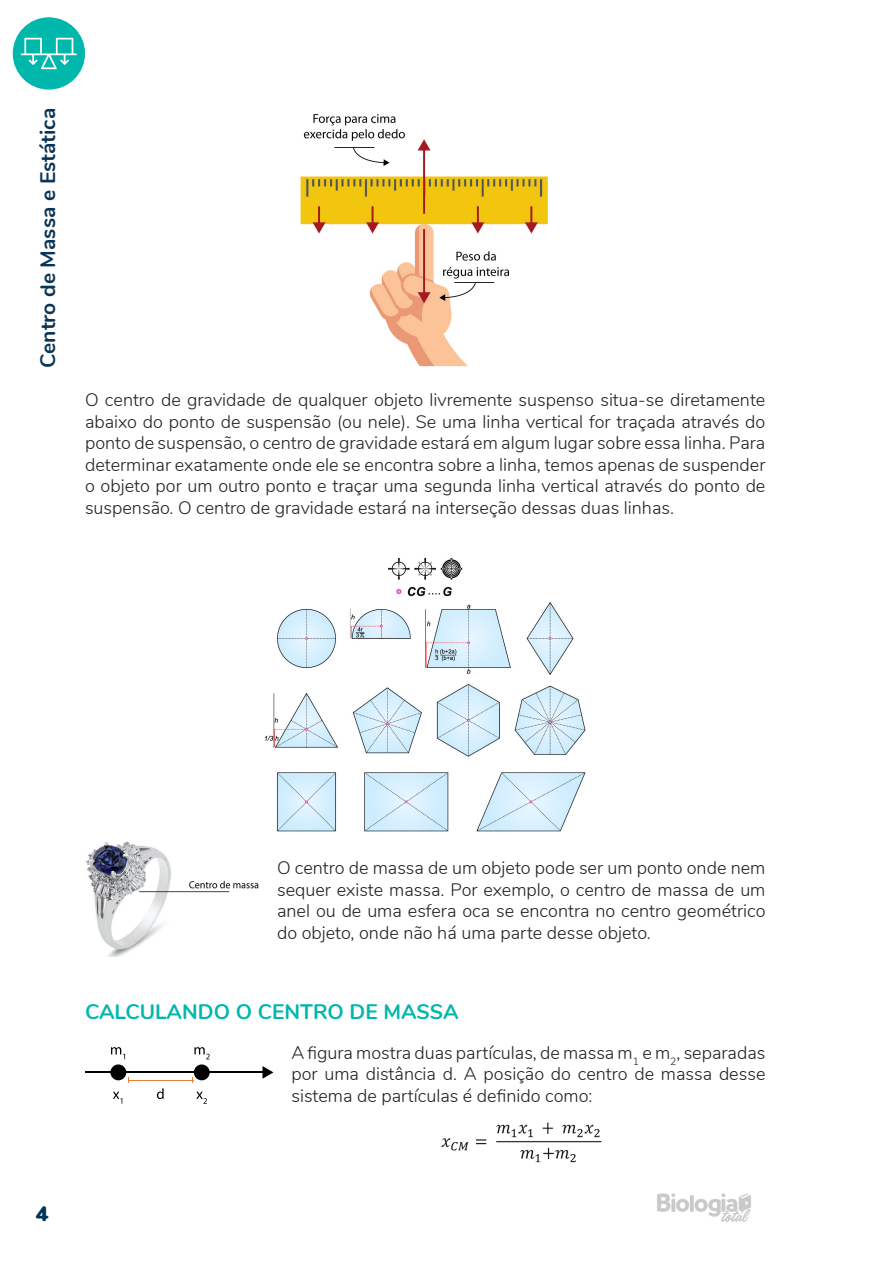
<style>
.page{position:relative;width:893px;height:1263px;background:#fff}
.page>*{position:absolute;margin:0;border:0;box-sizing:border-box;transform-origin:0 0}
.TEXTO{font:700 21px "Nunito";color:#00b7ac}
.t1{font:700 21px "Nunito";color:#093556}
.t2{font:900 21px "Nunito";color:#003558}
.TEXTO-2{font:300 18px/21.6px "Nunito";color:#231f20;text-align:justify}
</style>
<div class="page">
<img style="left:657px;top:1193px;width:94px;height:29px">
<div style="left:13px;top:17px;width:72px;height:73px;background:#00b7ac;border-radius:50%"></div>
<svg style="left:21px;top:38px;width:56px;height:31px"></svg>
<img style="left:264px;top:558px;width:322px;height:274px">
<img style="left:300px;top:114px;width:248px;height:252px">
<img style="left:85px;top:841px;width:174px;height:116px">
<hr style="left:85px;top:1072px;width:179px;height:1px;background:#000">
<svg style="left:262px;top:1066px;width:11px;height:13px"></svg>
<div style="left:110px;top:1064px;width:16px;height:16px;background:#000;border-radius:50%"></div>
<div style="left:194px;top:1064px;width:16px;height:16px;background:#000;border-radius:50%"></div>
<svg style="left:111px;top:1047px;width:14px;height:12px"></svg>
<svg style="left:113px;top:1092px;width:9px;height:12px"></svg>
<svg style="left:196px;top:1092px;width:11px;height:12px"></svg>
<svg style="left:157px;top:1088px;width:7px;height:11px"></svg>
<svg style="left:194px;top:1047px;width:16px;height:12px"></svg>
<hr style="left:128px;top:1080px;width:65px;height:1px;background:#eb823b">
<img style="left:441px;top:1122px;width:161px;height:41px">
<p class="t1" style="left:32px;top:368px;width:261px;rotate:-90deg">Centro de Massa e Estática</p>
<p class="TEXTO-2" style="left:85px;top:388px;width:682px">O centro de gravidade de qualquer objeto livremente suspenso situa-se diretamente abaixo do ponto de suspensão (ou nele). Se uma linha vertical for traçada através do ponto de suspensão, o centro de gravidade estará em algum lugar sobre essa linha. Para determinar exatamente onde ele se encontra sobre a linha, temos apenas de suspender o objeto por um outro ponto e traçar uma segunda linha vertical através do ponto de suspensão. O centro de gravidade estará na interseção dessas duas linhas.</p>
<p class="TEXTO-2" style="left:277px;top:856px;width:490px">O centro de massa de um objeto pode ser um ponto onde nem sequer existe massa. Por exemplo, o centro de massa de um anel ou de uma esfera oca se encontra no centro geométrico do objeto, onde não há uma parte desse objeto.</p>
<p class="TEXTO" style="left:85px;top:996px;width:375px">CALCULANDO O CENTRO DE MASSA</p>
<p class="TEXTO-2" style="left:291px;top:1040px;width:475px">A figura mostra duas partículas, de massa m<sub>1</sub> e m<sub>2</sub>, separadas por uma distância d. A posição do centro de massa desse sistema de partículas é definido como:</p>
<p class="t2" style="left:36px;top:1198px;width:14px">4</p>
</div>
